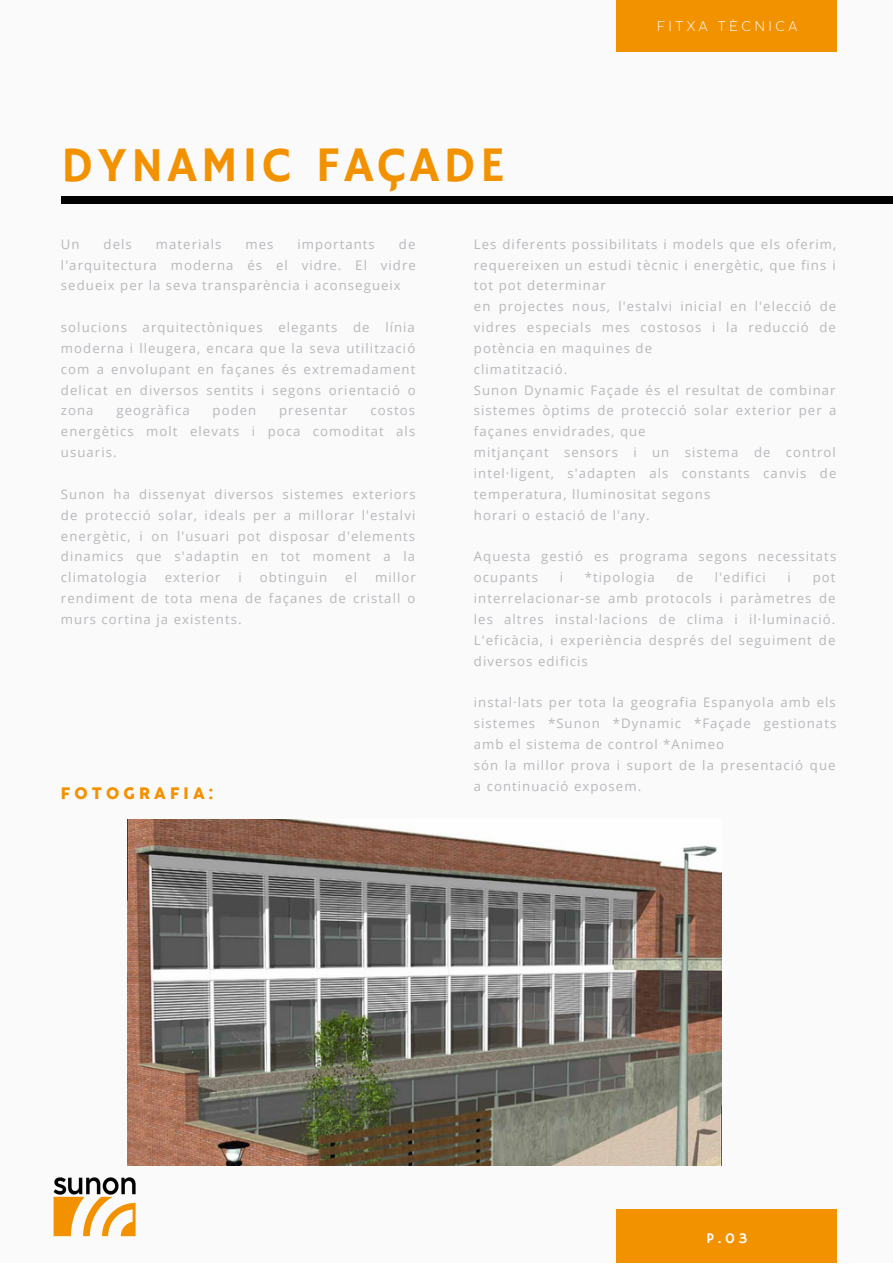
<style>
.page{position:relative;width:893px;height:1264px;background:#fff}
.page>*{position:absolute;margin:0;border:0;box-sizing:border-box;transform-origin:0 0}
.t1{font:49.65px "Hammersmith One";letter-spacing:.08em;color:#f39200}
.t2{font:800 16.5px "Coco Sharp XL Trial";letter-spacing:.25em;color:#f39200}
.t3{font:14.85px "Hammersmith One";color:#fafafa}
.t4{font:300 13.8px "Coco Sharp L Trial";letter-spacing:.25em;color:#fafafa}
.t5{font:13.2px/20.9px "Open Sans";letter-spacing:.08em;color:#b7b8bc;text-align:justify}
</style>
<div class="page">
<div style="left:0;top:0;width:892px;height:1262px;background:#fafafa"></div>
<div style="left:61px;top:197px;width:831px;height:6px;background:#000"></div>
<div style="left:616px;top:0;width:221px;height:52px;background:#f39200"></div>
<div style="left:616px;top:1209px;width:221px;height:53px;background:#f39200"></div>
<img style="left:53px;top:1148px;width:106px;height:89px">
<img style="left:128px;top:819px;width:593px;height:346px">
<h1 class="t1" style="left:61px;top:137px;width:445px">DYNAMIC FAÇADE</h1>
<p class="t4" style="left:656px;top:18px;width:142px">FITXA TÈCNICA</p>
<p class="t5" style="left:61px;top:233px;width:356px;text-indent:338px">de l'arquitectura moderna és el vidre. El vidre sedueix per la seva transparència i aconsegueix</p>
<p class="t5" style="left:61px;top:316px;width:356px">solucions arquitectòniques elegants de línia moderna i lleugera, encara que la seva utilització com a envolupant en façanes és extremadament delicat en diversos sentits i segons orientació o zona</p>
<p class="t5" style="left:61px;top:233px;width:20px">Un</p>
<p class="t5" style="left:104px;top:233px;width:30px">dels</p>
<p class="t5" style="left:156px;top:233px;width:67px">materials</p>
<p class="t5" style="left:245px;top:233px;width:30px">mes</p>
<p class="t5" style="left:297px;top:233px;width:79px">importants</p>
<p class="t5" style="left:116px;top:400px;width:75px">geogràfica</p>
<p class="t5" style="left:212px;top:400px;width:45px">poden</p>
<p class="t5" style="left:279px;top:400px;width:70px">presentar</p>
<p class="t5" style="left:61px;top:400px;width:356px;text-indent:309px">costos energètics molt elevats i poca comoditat als usuaris.</p>
<p class="t5" style="left:61px;top:483px;width:356px">Sunon ha dissenyat diversos sistemes exteriors de protecció solar, ideals per a millorar l'estalvi energètic, i on l'usuari pot disposar d'elements dinamics que s'adaptin en tot moment a la climatologia</p>
<p class="t5" style="left:61px;top:566px;width:356px;text-indent:314px">millor rendiment de tota mena de façanes de cristall o murs cortina ja existents.</p>
<p class="t5" style="left:165px;top:566px;width:57px">exterior</p>
<p class="t5" style="left:238px;top:566px;width:5px">i</p>
<p class="t5" style="left:260px;top:566px;width:69px">obtinguin</p>
<p class="t5" style="left:345px;top:566px;width:13px">el</p>
<p class="t2" style="left:61px;top:783px;width:154px">FOTOGRAFIA:</p>
<p class="t5" style="left:474px;top:233px;width:364px;text-align:left">Les diferents possibilitats i models que els oferim, requereixen un estudi tècnic i energètic, que fins i tot pot determinar<br>en projectes nous, l'estalvi inicial en l'elecció de vidres especials mes costosos i la reducció de potència en maquines de<br>climatització.<br>Sunon Dynamic Façade és el resultat de combinar sistemes òptims de protecció solar exterior per a façanes envidrades, que<br>mitjançant sensors i un sistema de control intel·ligent, s'adapten als constants canvis de temperatura, lluminositat segons<br>horari o estació de l'any.</p>
<p class="t5" style="left:474px;top:546px;width:364px">Aquesta gestió es programa segons necessitats ocupants</p>
<p class="t5" style="left:559px;top:566px;width:5px">i</p>
<p class="t5" style="left:585px;top:566px;width:71px">*tipologia</p>
<p class="t5" style="left:676px;top:566px;width:18px">de</p>
<p class="t5" style="left:714px;top:566px;width:52px">l'edifici</p>
<p class="t5" style="left:787px;top:566px;width:5px">i</p>
<p class="t5" style="left:474px;top:566px;width:363px;text-indent:339px">pot interrelacionar-se amb protocols i paràmetres de les altres instal·lacions de clima i il·luminació.<br>L'eficàcia, i experiència després del seguiment de diversos edificis</p>
<p class="t5" style="left:474px;top:691px;width:364px;text-align:left">instal·lats per tota la geografia Espanyola amb els sistemes *Sunon *Dynamic *Façade gestionats amb el sistema de control *Animeo<br>són la millor prova i suport de la presentació que a continuació exposem.</p>
<p class="t3" style="left:706px;top:1229px;width:42px">P.03</p>
</div>
